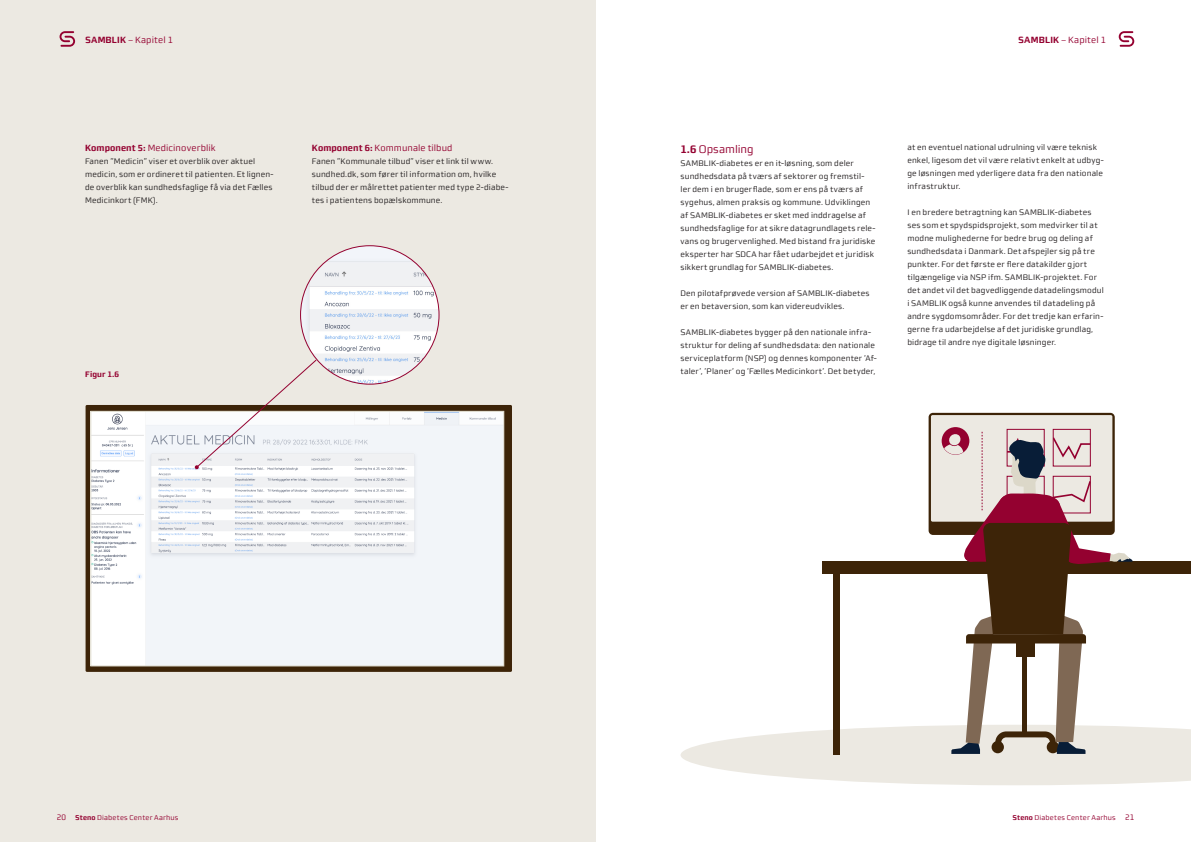
<style>
.page{position:relative;width:1191px;height:842px;background:#fff}
.page>*{position:absolute;margin:0;border:0;box-sizing:border-box;transform-origin:0 0}
.t1{font:11px "midtsans";letter-spacing:-.005em;color:#940130}
.t2{font:9px "midtsans";letter-spacing:.01em;color:#940130}
.t3{font:8px/13px "midtsans";letter-spacing:.015em;color:#231f20}
.t4{font:700 8px "midtsans";letter-spacing:.01em;color:#940130}
.t5{font:8px "midtsans";color:#940130}
.t6{font:7px "midtsans";letter-spacing:.025em;color:#940130}
.s1{font-weight:700}
.s2{font-size:8px}
</style>
<div class="page">
<div style="left:0;top:0;width:595px;height:842px;background:#ece9e2"></div>
<svg style="left:86px;top:405px;width:426px;height:267px;background:#452d11"></svg>
<img style="left:92px;top:413px;width:410px;height:251px">
<div style="left:90px;top:411px;width:414px;height:255px;border:1px solid #dcd8c9"></div>
<img style="left:300px;top:246px;width:139px;height:138px;border-radius:69px">
<svg style="left:195px;top:359px;width:122px;height:110px"></svg>
<div style="left:931px;top:415px;width:181px;height:107px;background:#ece9e2;border-radius:2px"></div>
<svg style="left:941px;top:427px;width:28px;height:28px"></svg>
<svg style="left:680px;top:429px;width:511px;height:356px"></svg>
<svg style="left:60px;top:31px;width:15px;height:16px"></svg>
<svg style="left:1118px;top:31px;width:16px;height:16px"></svg>
<p class="t2" style="left:85px;top:34px;width:89px"><span class="s1">SAMBLIK</span> – Kapitel 1</p>
<p class="t2" style="left:1018px;top:34px;width:89px"><span class="s1">SAMBLIK</span> – Kapitel 1</p>
<p class="t2" style="left:85px;top:142px;width:132px"><span class="s1">Komponent 5:</span> Medicinoverblik</p>
<p class="t3" style="left:85px;top:154px;width:190px">Fanen ”Medicin” viser et overblik over aktuel medicin, som er ordineret til patienten. Et lignen&shy;de overblik kan sundhedsfaglige få via det Fælles Medicinkort (FMK).</p>
<p class="t2" style="left:312px;top:142px;width:142px"><span class="s1">Komponent 6:</span> Kommunale tilbud</p>
<p class="t3" style="left:312px;top:154px;width:198px">Fanen ”Kommunale tilbud” viser et link til www. sundhed.dk, som fører til information om, hvilke tilbud der er målrettet patienter med type 2-diabe&shy;tes i patientens bopælskommune.</p>
<p class="t4" style="left:85px;top:369px;width:36px">Figur 1.6</p>
<p class="t1" style="left:680px;top:143px;width:75px"><span class="s1">1.6</span> Opsamling</p>
<p class="t3" style="left:680px;top:156px;width:196px">SAMBLIK-diabetes er en it-løsning, som deler sundhedsdata på tværs af sektorer og fremstil&shy;ler dem i en brugerflade, som er ens på tværs af sygehus, almen praksis og kommune. Udviklingen af SAMBLIK-diabetes er sket med inddragelse af sundhedsfaglige for at sikre datagrundlagets rele&shy;vans og brugervenlighed. Med bistand fra juridiske eksperter har SDCA har fået udarbejdet et juridisk sikkert grundlag for SAMBLIK-diabetes.</p>
<p class="t3" style="left:680px;top:286px;width:191px">Den pilotafprøvede version af SAMBLIK-diabetes er en betaversion, som kan videreudvikles.</p>
<p class="t3" style="left:680px;top:325px;width:198px">SAMBLIK-diabetes bygger på den nationale infra&shy;struktur for deling af sundhedsdata: den nationale serviceplatform (NSP) og dennes komponenter ’Af&shy;taler’, ’Planer’ og ’Fælles Medicinkort’. Det betyder,</p>
<p class="t3" style="left:907px;top:140px;width:198px">at en eventuel national udrulning vil være teknisk enkel, ligesom det vil være relativt enkelt at udbyg&shy;ge løsningen med yderligere data fra den nationale infrastruktur.</p>
<p class="t3" style="left:907px;top:205px;width:198px">I en bredere betragtning kan SAMBLIK-diabetes ses som et spydspidsprojekt, som medvirker til at modne mulighederne for bedre brug og deling af sundhedsdata i Danmark. Det afspejler sig på tre punkter. For det første er flere datakilder gjort tilgængelige via NSP ifm. SAMBLIK-projektet. For det andet vil det bagvedliggende datadelingsmodul i SAMBLIK også kunne anvendes til datadeling på andre sygdomsområder. For det tredje kan erfarin&shy;gerne fra udarbejdelse af det juridiske grundlag, bidrage til andre nye digitale løsninger.</p>
<p class="t5" style="left:57px;top:813px;width:11px">20</p>
<p class="t6" style="left:75px;top:814px;width:105px"><span class="s1">Steno</span> Diabetes Center Aarhus</p>
<p class="t6" style="left:1012px;top:814px;width:123px"><span class="s1">Steno</span> Diabetes Center Aarhus <span class="s2">21</span></p>
</div>
